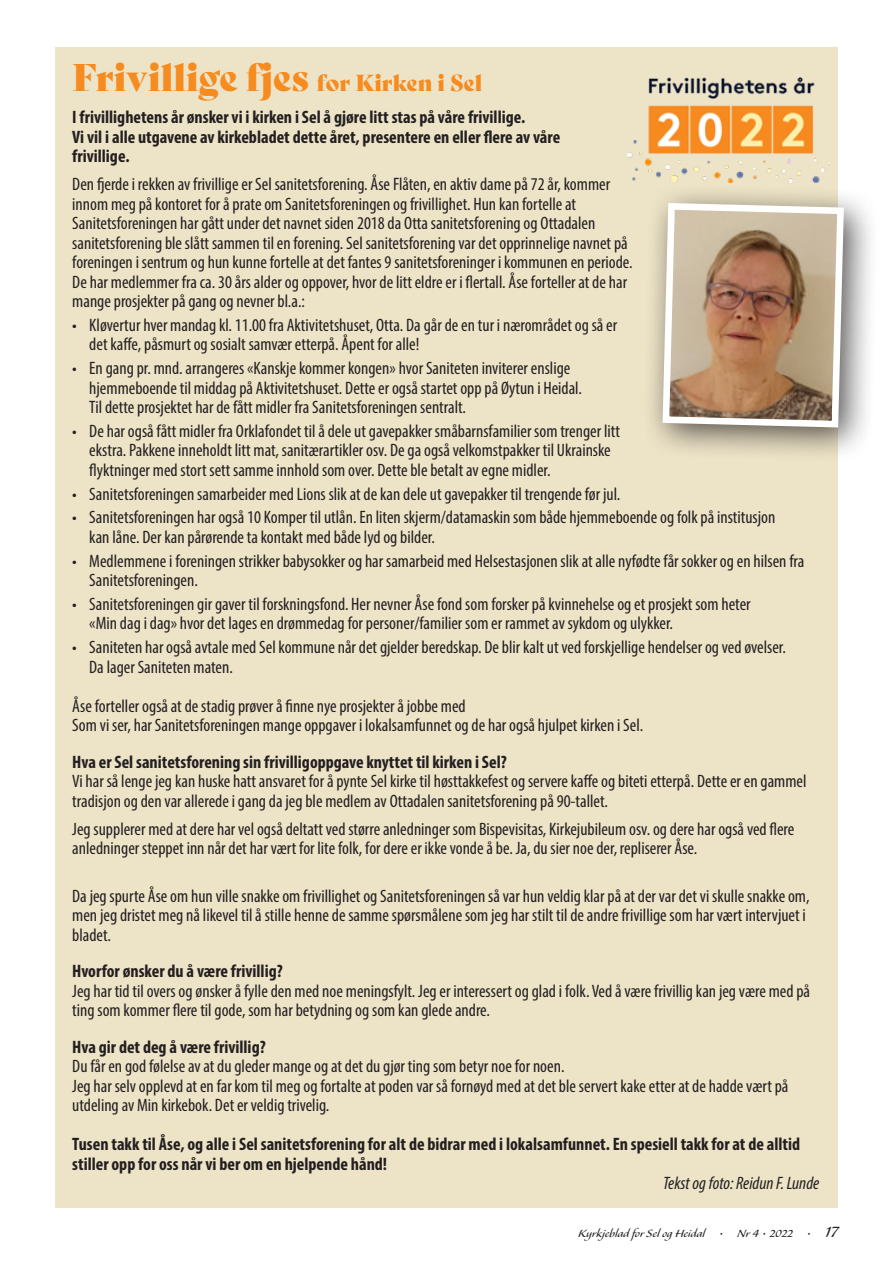
<style>
.page{position:relative;width:893px;height:1263px;background:#fff}
.page>*{position:absolute;margin:0;border:0;box-sizing:border-box;transform-origin:0 0}
.Rubrikk_tekst{font:37.5px "Bely Display";color:#f68b1f}
.Rubrikk_tekst-2{font:condensed 18px/19.5px "Myriad Pro";color:#231f20}
.Rubrikk_tekst-3{font:700 condensed 18px/19.5px "Myriad Pro";color:#231f20}
.Rubrikk_tekst-4{font:italic condensed 18px "Myriad Pro";color:#231f20}
.t1{font:13.5px "Alexa";color:#231f20}
.s1{font-size:22.5px}
.s2{font-size:19.5px}
</style>
<div class="page">
<div style="left:55px;top:47px;width:783px;height:1161px;background:#ede3c7"></div>
<div style="left:642px;top:182px;width:237px;height:281px;background:#231f20;opacity:.75"></div>
<svg style="left:659px;top:200px;width:188px;height:231px;background:#b99f87"></svg>
<img style="left:627px;top:77px;width:188px;height:80px">
<img style="left:628px;top:140px;width:201px;height:43px">
<p class="Rubrikk_tekst" style="left:72px;top:47px;width:412px">Frivillige fjes <span class="s1">for Kirken i Sel</span></p>
<p class="Rubrikk_tekst-3" style="left:72px;top:107px;width:489px">I frivillighetens år ønsker vi i kirken i Sel å gjøre litt stas på våre frivillige.<br>Vi vil i alle utgavene av kirkebladet dette året, presentere en eller flere av våre frivillige.</p>
<p class="Rubrikk_tekst-2" style="left:72px;top:174px;width:562px">Den fjerde i rekken av frivillige er Sel sanitetsforening. Åse Flåten, en aktiv dame på 72 år, kommer innom meg på kontoret for å prate om Sanitetsforeningen og frivillighet. Hun kan fortelle at Sanitetsforeningen har gått under det navnet siden 2018 da Otta sanitetsforening og Ottadalen sanitetsforening ble slått sammen til en forening. Sel sanitetsforening var det opprinnelige navnet på foreningen i sentrum og hun kunne fortelle at det fantes 9 sanitetsforeninger i kommunen en periode.<br>De har medlemmer fra ca. 30 års alder og oppover, hvor de litt eldre er i flertall. Åse forteller at de har mange prosjekter på gang og nevner bl.a.:</p>
<p class="Rubrikk_tekst-2" style="left:89px;top:315px;width:529px;text-indent:-17px">• Kløvertur hver mandag kl. 11.00 fra Aktivitetshuset, Otta. Da går de en tur i nærområdet og så er det kaffe, påsmurt og sosialt samvær etterpå. Åpent for alle!</p>
<p class="Rubrikk_tekst-2" style="left:89px;top:358px;width:494px;text-indent:-17px">• En gang pr. mnd. arrangeres «Kanskje kommer kongen» hvor Saniteten inviterer enslige hjemmeboende til middag på Aktivitetshuset. Dette er også startet opp på Øytun i Heidal.<br>Til dette prosjektet har de fått midler fra Sanitetsforeningen sentralt.</p>
<p class="Rubrikk_tekst-2" style="left:89px;top:421px;width:532px;text-indent:-17px">• De har også fått midler fra Orklafondet til å dele ut gavepakker småbarnsfamilier som trenger litt ekstra. Pakkene inneholdt litt mat, sanitærartikler osv. De ga også velkomstpakker til Ukrainske flyktninger med stort sett samme innhold som over. Dette ble betalt av egne midler.</p>
<p class="Rubrikk_tekst-2" style="left:72px;top:484px;width:550px">• Sanitetsforeningen samarbeider med Lions slik at de kan dele ut gavepakker til trengende før jul.</p>
<p class="Rubrikk_tekst-2" style="left:89px;top:507px;width:688px;text-indent:-17px">• Sanitetsforeningen har også 10 Komper til utlån. En liten skjerm/datamaskin som både hjemmeboende og folk på institusjon kan låne. Der kan pårørende ta kontakt med både lyd og bilder.</p>
<p class="Rubrikk_tekst-2" style="left:89px;top:551px;width:717px;text-indent:-17px">• Medlemmene i foreningen strikker babysokker og har samarbeid med Helsestasjonen slik at alle nyfødte får sokker og en hilsen fra<br>Sanitetsforeningen.</p>
<p class="Rubrikk_tekst-2" style="left:89px;top:594px;width:663px;text-indent:-17px">• Sanitetsforeningen gir gaver til forskningsfond. Her nevner Åse fond som forsker på kvinnehelse og et prosjekt som heter «Min dag i dag» hvor det lages en drømmedag for personer/familier som er rammet av sykdom og ulykker.</p>
<p class="Rubrikk_tekst-2" style="left:89px;top:637px;width:698px;text-indent:-17px">• Saniteten har også avtale med Sel kommune når det gjelder beredskap. De blir kalt ut ved forskjellige hendelser og ved øvelser.<br>Da lager Saniteten maten.</p>
<p class="Rubrikk_tekst-2" style="left:72px;top:696px;width:395px">Åse forteller også at de stadig prøver å finne nye prosjekter å jobbe med</p>
<p class="Rubrikk_tekst-2" style="left:72px;top:715px;width:572px">Som vi ser, har Sanitetsforeningen mange oppgaver i lokalsamfunnet og de har også hjulpet kirken i Sel.</p>
<p class="Rubrikk_tekst-3" style="left:72px;top:751px;width:436px">Hva er Sel sanitetsforening sin frivilligoppgave knyttet til kirken i Sel?</p>
<p class="Rubrikk_tekst-2" style="left:72px;top:771px;width:736px">Vi har så lenge jeg kan huske hatt ansvaret for å pynte Sel kirke til høsttakkefest og servere kaffe og biteti etterpå. Dette er en gammel tradisjon og den var allerede i gang da jeg ble medlem av Ottadalen sanitetsforening på 90-tallet.</p>
<p class="Rubrikk_tekst-2" style="left:72px;top:819px;width:724px">Jeg supplerer med at dere har vel også deltatt ved større anledninger som Bispevisitas, Kirkejubileum osv. og dere har også ved flere anledninger steppet inn når det har vært for lite folk, for dere er ikke vonde å be. Ja, du sier noe der, repliserer Åse.</p>
<p class="Rubrikk_tekst-2" style="left:72px;top:886px;width:739px">Da jeg spurte Åse om hun ville snakke om frivillighet og Sanitetsforeningen så var hun veldig klar på at der var det vi skulle snakke om, men jeg dristet meg nå likevel til å stille henne de samme spørsmålene som jeg har stilt til de andre frivillige som har vært intervjuet i bladet.</p>
<p class="Rubrikk_tekst-3" style="left:72px;top:961px;width:212px">Hvorfor ønsker du å være frivillig?</p>
<p class="Rubrikk_tekst-2" style="left:72px;top:981px;width:739px">Jeg har tid til overs og ønsker å fylle den med noe meningsfylt. Jeg er interessert og glad i folk. Ved å være frivillig kan jeg være med på ting som kommer flere til gode, som har betydning og som kan glede andre.</p>
<p class="Rubrikk_tekst-3" style="left:72px;top:1036px;width:195px">Hva gir det deg å være frivillig?</p>
<p class="Rubrikk_tekst-2" style="left:72px;top:1056px;width:494px">Du får en god følelse av at du gleder mange og at det du gjør ting som betyr noe for noen.</p>
<p class="Rubrikk_tekst-2" style="left:72px;top:1076px;width:718px">Jeg har selv opplevd at en far kom til meg og fortalte at poden var så fornøyd med at det ble servert kake etter at de hadde vært på utdeling av Min kirkebok. Det er veldig trivelig.</p>
<p class="Rubrikk_tekst-3" style="left:72px;top:1134px;width:729px">Tusen takk til Åse, og alle i Sel sanitetsforening for alt de bidrar med i lokalsamfunnet. En spesiell takk for at de alltid stiller opp for oss når vi ber om en hjelpende hånd!</p>
<p class="Rubrikk_tekst-4" style="left:663px;top:1172px;width:158px">Tekst og foto: Reidun F. Lunde</p>
<p class="t1" style="left:578px;top:1227px;width:261px">Kyrkjeblad for Sel og Heidal • Nr 4 • 2022 • <span class="s2">17</span></p>
</div>
